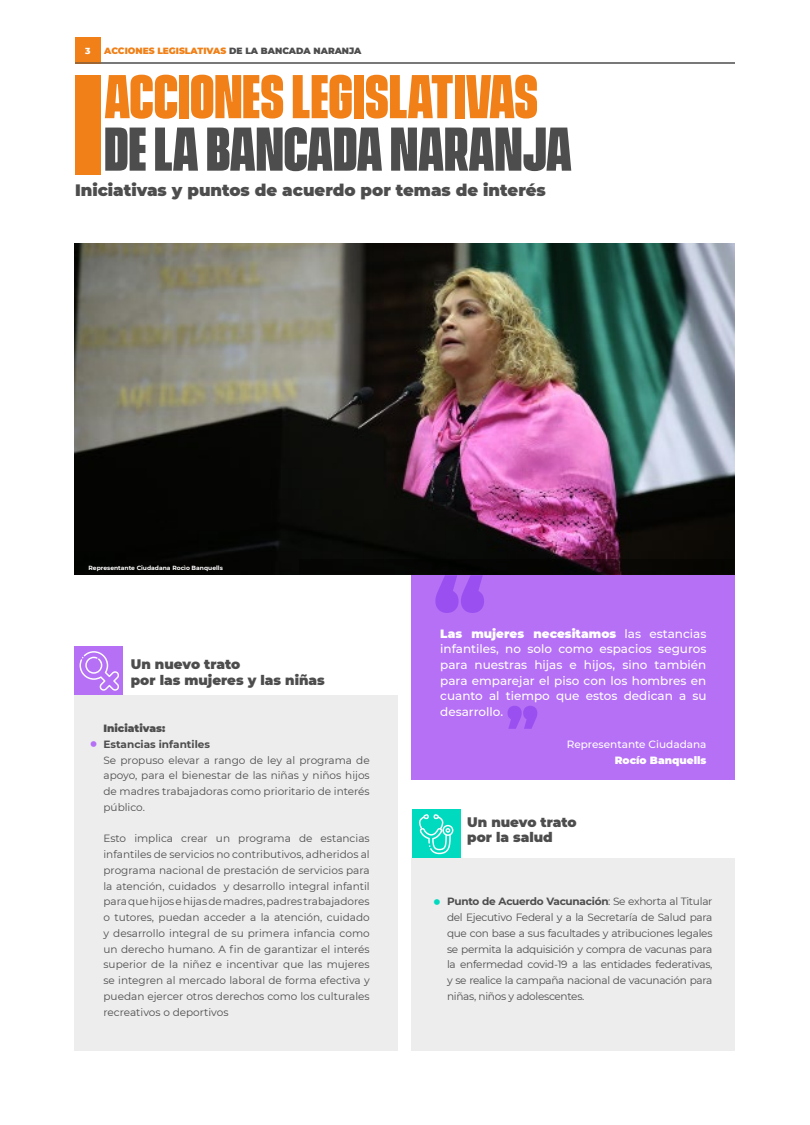
<style>
.page{position:relative;width:810px;height:1125px;background:#fff}
.page>*{position:absolute;margin:0;border:0;box-sizing:border-box;transform-origin:0 0}
.t1{font:700 56.25px "Vanguard CF Extra";color:#f08017}
.t2{font:700 56.25px "Vanguard CF Extra";color:#4d4d4d}
.t3{font:900 16.5px "Montserrat";color:#4d4d4d}
.t4{font:900 13.5px/15.8px "Montserrat";color:#4d4d4d}
.t5{font:500 12px/15.8px "Montserrat";color:#fff;text-align:justify}
.t6{font:10.5px/15.8px "Montserrat";color:#4d4d4d;text-align:justify}
.t7{font:500 10.5px "Montserrat";color:#fff}
.t8{font:900 10.5px "Montserrat";color:#fff}
.t9{font:900 10.5px "Montserrat";color:#4d4d4d}
.t10{font:900 9px "Montserrat";color:#f08017}
.t11{font:800 9px "Montserrat";color:#fff}
.t12{font:700 6px "Montserrat";color:#fff}
.s1{color:#4d4d4d}
.s2{font-weight:900;font-size:17.25px;color:#b570f5}
.s3{font-weight:700}
.s4{font-weight:900}
.s5{font-weight:900;font-size:17.25px;color:#00dbbf}
</style>
<div class="page">
<div style="left:75px;top:37px;width:25px;height:26px;background:#f08017"></div>
<hr style="left:75px;top:63px;width:660px;height:1px;background:#4d4d4d">
<div style="left:75px;top:695px;width:323px;height:356px;background:#ededed"></div>
<div style="left:75px;top:75px;width:25px;height:100px;background:#f08017"></div>
<div style="left:412px;top:858px;width:323px;height:193px;background:#ededed"></div>
<div style="left:412px;top:574px;width:323px;height:206px;background:#b570f5"></div>
<img style="left:75px;top:244px;width:660px;height:330px">
<svg style="left:299px;top:560px;width:435px;height:14px;background:#080605"></svg>
<div style="left:75px;top:646px;width:48px;height:49px;background:#b570f5"></div>
<svg style="left:80px;top:651px;width:39px;height:40px"></svg>
<div style="left:412px;top:810px;width:48px;height:48px;background:#00dbbf"></div>
<svg style="left:419px;top:814px;width:34px;height:40px"></svg>
<svg style="left:435px;top:575px;width:49px;height:38px"></svg>
<svg style="left:508px;top:706px;width:29px;height:23px"></svg>
<p class="t11" style="left:85px;top:44px;width:7px">3</p>
<p class="t10" style="left:104px;top:44px;width:259px">ACCIONES LEGISLATIVAS <span class="s1">DE LA BANCADA NARANJA</span></p>
<h1 class="t1" style="left:104px;top:64px;width:435px">ACCIONES LEGISLATIVAS</h1>
<h1 class="t2" style="left:104px;top:116px;width:469px">DE LA BANCADA NARANJA</h1>
<h2 class="t3" style="left:75px;top:178px;width:472px">Iniciativas y puntos de acuerdo por temas de interés</h2>
<p class="t12" style="left:88px;top:563px;width:136px">Representante Ciudadana Rocìo Banquells</p>
<p class="t4" style="left:131px;top:655px;width:195px">Un nuevo trato<br>por las mujeres y las niñas</p>
<p class="t9" style="left:104px;top:720px;width:63px">Iniciativas:</p>
<p class="t6" style="left:104px;top:736px;width:268px;text-align:left;text-indent:-14px"><span class="s2">•</span> <span class="s3">Estancias infantiles<br></span>Se propuso elevar a rango de ley al programa de apoyo, para el bienestar de las niñas y niños hijos de madres trabajadoras como prioritario de interés público.</p>
<p class="t6" style="left:104px;top:830px;width:268px">Esto implica crear un programa de estancias infantiles de servicios no contributivos, adheridos al programa nacional de prestación de servicios para la atención, cuidados y desarrollo integral infantil para que hijos e hijas de madres, padres trabajadores o tutores, puedan acceder a la atención, cuidado y desarrollo integral de su primera infancia como un derecho humano. A fin de garantizar el interés superior de la niñez e incentivar que las mujeres se integren al mercado laboral de forma efectiva y puedan ejercer otros derechos como los culturales recreativos o deportivos</p>
<p class="t5" style="left:440px;top:625px;width:268px"><span class="s4">Las mujeres necesitamos</span> las estancias infantiles, no solo como espacios seguros para nuestras hijas e hijos, sino también para emparejar el piso con los hombres en cuanto al tiempo que estos dedican a su desarrollo.</p>
<p class="t7" style="left:567px;top:737px;width:141px">Representante Ciudadana</p>
<p class="t8" style="left:615px;top:752px;width:93px">Rocío Banquells</p>
<p class="t4" style="left:467px;top:813px;width:111px">Un nuevo trato por la salud</p>
<p class="t6" style="left:447px;top:893px;width:267px;text-indent:-14px"><span class="s5">•</span> <span class="s3">Punto de Acuerdo Vacunación</span>: Se exhorta al Titular del Ejecutivo Federal y a la Secretaría de Salud para que con base a sus facultades y atribuciones legales se permita la adquisición y compra de vacunas para la enfermedad covid-19 a las entidades federativas, y se realice la campaña nacional de vacunación para niñas, niños y adolescentes.</p>
</div>
